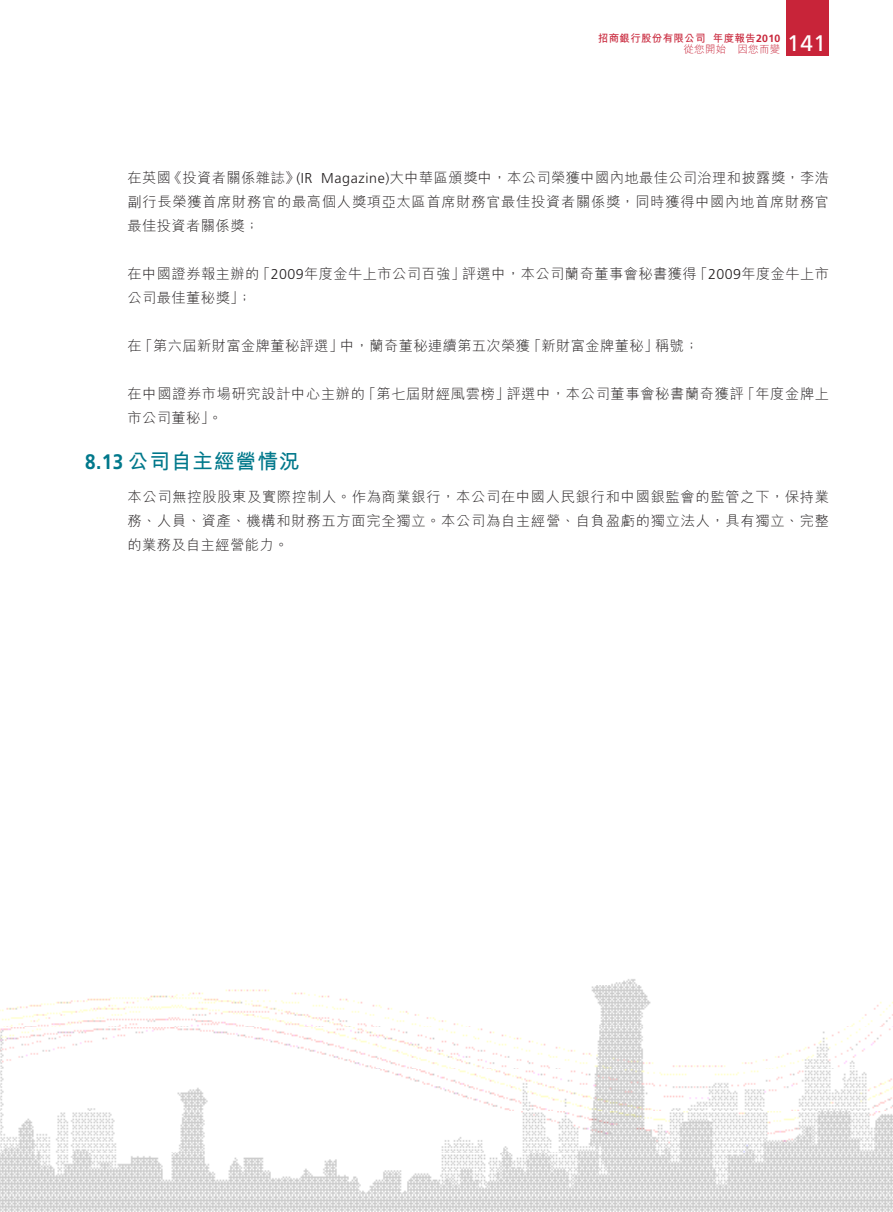
<style>
.page{position:relative;width:893px;height:1212px;background:#fff}
.page>*{position:absolute;margin:0;border:0;box-sizing:border-box;transform-origin:0 0}
.t1{font:21px "M Hei HK Bold E Ten B5 H";letter-spacing:.03em;color:#00788b}
.t2{font:14.25px/24px "M Hei HK Light E Ten B5 H";letter-spacing:.045em;color:#231f20;text-align:justify}
.t3{font:10.5px "M Hei HK Bold E Ten B5 H";letter-spacing:.03em;color:#c82439}
.t4{font:10.5px "M Hei HK Light E Ten B5 H";letter-spacing:.03em;color:#c82439}
.s1{font-family:"Frutiger LT Std";font-weight:700}
.s2{font-family:"Frutiger LT Std";font-weight:300}
</style>
<div class="page">
<div style="left:787px;top:0;width:42px;height:56px;background:#c82439"></div>
<img style="left:0;top:979px;width:893px;height:233px">
<p class="t3" style="left:598px;top:34px;width:184px">招商銀行股份有限公司 年度報告<span class="s1">2010</span></p>
<p class="t4" style="left:683px;top:45px;width:144px">從您開始　因您而變 <sup>141</sup></p>
<p class="t2" style="left:128px;top:167px;width:703px">在英國《投資者關係雜誌》<span class="s2">(IR Magazine)</span>大中華區頒獎中，本公司榮獲中國內地最佳公司治理和披露獎，李浩副行長榮獲首席財務官的最高個人獎項亞太區首席財務官最佳投資者關係獎，同時獲得中國內地首席財務官最佳投資者關係獎；</p>
<p class="t2" style="left:128px;top:263px;width:703px">在中國證券報主辦的「<span class="s2">2009</span>年度金牛上市公司百強」評選中，本公司蘭奇董事會秘書獲得「<span class="s2">2009</span>年度金牛上市公司最佳董秘獎」；</p>
<p class="t2" style="left:128px;top:335px;width:573px">在「第六屆新財富金牌董秘評選」中，蘭奇董秘連續第五次榮獲「新財富金牌董秘」稱號；</p>
<p class="t2" style="left:128px;top:383px;width:703px">在中國證券市場研究設計中心主辦的「第七屆財經風雲榜」評選中，本公司董事會秘書蘭奇獲評「年度金牌上市公司董秘」。</p>
<h1 class="t1" style="left:85px;top:454px;width:216px"><span class="s1">8.13</span> 公司自主經營情況</h1>
<p class="t2" style="left:128px;top:486px;width:703px">本公司無控股股東及實際控制人。作為商業銀行，本公司在中國人民銀行和中國銀監會的監管之下，保持業務、人員、資產、機構和財務五方面完全獨立。本公司為自主經營、自負盈虧的獨立法人，具有獨立、完整的業務及自主經營能力。</p>
</div>
